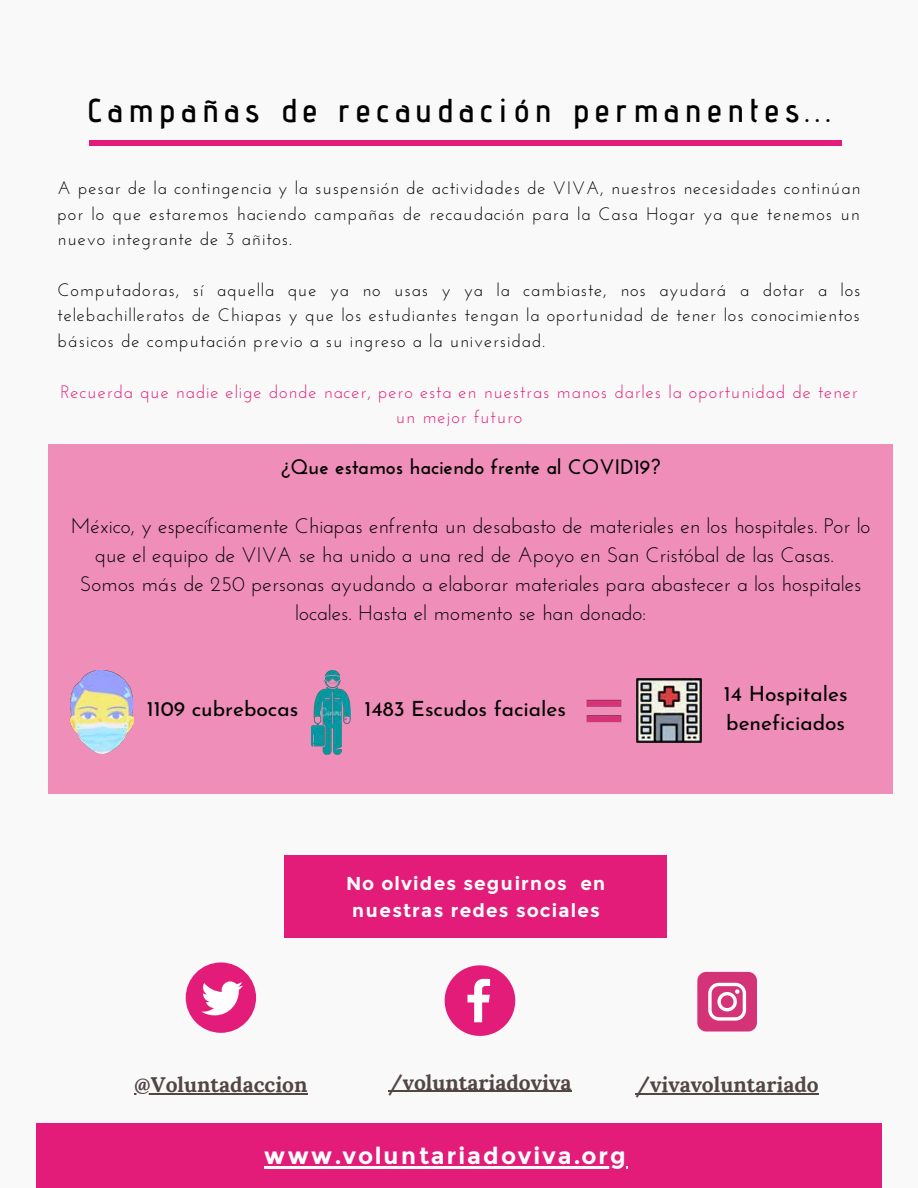
<style>
.page{position:relative;width:918px;height:1188px;background:#f9f9f9}
.page>*{position:absolute;margin:0;border:0;box-sizing:border-box;transform-origin:0 0}
.t1{font:600 33.15px "Advent Pro";letter-spacing:.18em;color:#000}
.t2{font:700 23.4px "Montserrat";letter-spacing:.08em;color:#fff}
.t3{font:21px/29.2px "Josefin Sans";color:#000;text-align:center}
.t4{font:21px/29.2px "Josefin Sans";color:#000}
.t5{font:700 21px "Lora";color:#524645}
.t6{font:700 21px "Josefin Sans";color:#000}
.t7{font:700 18.6px/27.5px "Montserrat";letter-spacing:.06em;color:#fff;text-align:center}
.t8{font:18px/25.3px "Josefin Sans";letter-spacing:.05em;color:#000;text-align:justify}
.t9{font:18px/25.3px "Josefin Sans";letter-spacing:.05em;color:#e31c79;text-align:center}
</style>
<div class="page">
<div style="left:36px;top:1123px;width:846px;height:65px;background:#e31c79"></div>
<div style="left:186px;top:962px;width:70px;height:71px;background:#e31c79;border-radius:50%"></div>
<svg style="left:201px;top:981px;width:42px;height:34px"></svg>
<hr style="left:134px;top:1093px;width:173px;height:1px;background:#524645">
<svg style="left:445px;top:965px;width:70px;height:71px"></svg>
<hr style="left:388px;top:1091px;width:183px;height:1px;background:#524645">
<hr style="left:636px;top:1093px;width:183px;height:1px;background:#524645">
<svg style="left:697px;top:972px;width:60px;height:60px;background:#dc5b91"></svg>
<hr style="left:264px;top:1167px;width:364px;height:2px;background:#fff">
<div style="left:48px;top:444px;width:845px;height:350px;background:#ef8eb9"></div>
<div style="left:285px;top:855px;width:382px;height:83px;background:#e31c79"></div>
<div style="left:89px;top:140px;width:753px;height:6px;background:#e31c79"></div>
<img style="left:70px;top:670px;width:63px;height:83px">
<img style="left:311px;top:670px;width:40px;height:85px">
<img style="left:586px;top:699px;width:36px;height:24px">
<img style="left:636px;top:678px;width:66px;height:65px">
<h1 class="t1" style="left:87px;top:90px;width:745px">Campañas de recaudación permanentes...</h1>
<p class="t8" style="left:58px;top:177px;width:804px">A pesar de la contingencia y la suspensión de actividades de VIVA, nuestros necesidades continúan por lo que estaremos haciendo campañas de recaudación para la Casa Hogar ya que tenemos un nuevo integrante de 3 añitos.</p>
<p class="t8" style="left:58px;top:279px;width:804px">Computadoras, sí aquella que ya no usas y ya la cambiaste, nos ayudará a dotar a los telebachilleratos de Chiapas y que los estudiantes tengan la oportunidad de tener los conocimientos básicos de computación previo a su ingreso a la universidad.</p>
<p class="t9" style="left:60px;top:380px;width:799px">Recuerda que nadie elige donde nacer, pero esta en nuestras manos darles la oportunidad de tener un mejor futuro</p>
<p class="t6" style="left:281px;top:458px;width:381px">¿Que estamos haciendo frente al COVID19?</p>
<p class="t3" style="left:71px;top:513px;width:801px">México, y específicamente Chiapas enfrenta un desabasto de materiales en los hospitales. Por lo que el equipo de VIVA se ha unido a una red de Apoyo en San Cristóbal de las Casas.<br>Somos más de 250 personas ayudando a elaborar materiales para abastecer a los hospitales locales. Hasta el momento se han donado:</p>
<p class="t4" style="left:147px;top:696px;width:153px">1109 cubrebocas</p>
<p class="t4" style="left:365px;top:696px;width:203px">1483 Escudos faciales</p>
<p class="t7" style="left:346px;top:870px;width:260px">No olvides seguirnos en nuestras redes sociales</p>
<p class="t4" style="left:724px;top:681px;width:125px">14 Hospitales beneficiados</p>
<p class="t5" style="left:134px;top:1071px;width:175px">@Voluntadaccion</p>
<p class="t5" style="left:388px;top:1069px;width:185px">/voluntariadoviva</p>
<p class="t5" style="left:636px;top:1071px;width:185px">/vivavoluntariado</p>
<p class="t2" style="left:264px;top:1142px;width:363px">www.voluntariadoviva.org</p>
</div>
